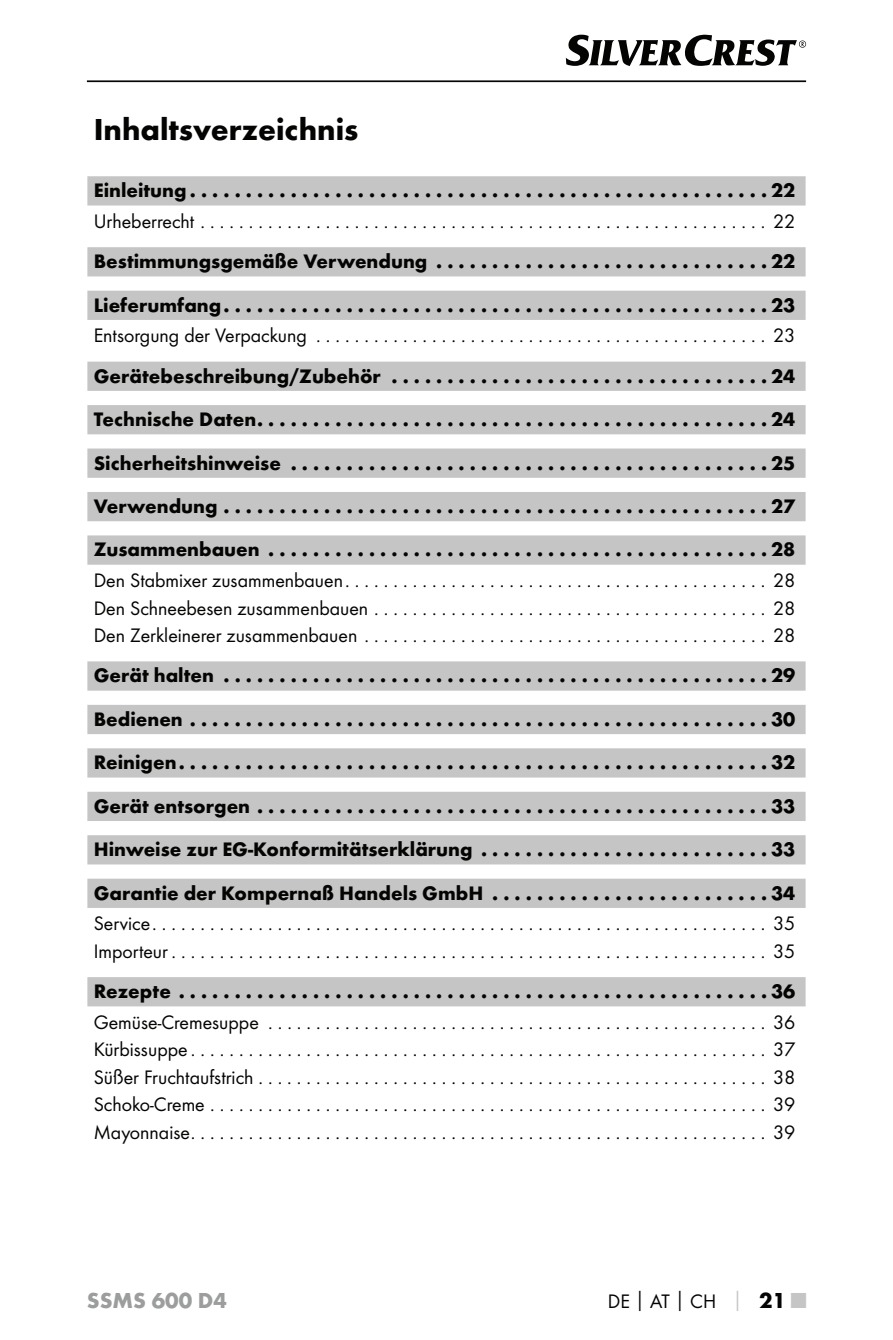
<style>
.page{position:relative;width:893px;height:1340px;background:#fff}
.page>*{position:absolute;margin:0;border:0;box-sizing:border-box;transform-origin:0 0}
.t1{font:700 31.5px "Futura";color:#040503}
.t2{font:700 22.5px "Futura";color:#9c9d9d}
.t3{font:700 20.25px/43.4px "Futura";color:#040503;text-align:justify}
.t4{font:20.25px/27.4px "Futura Boo";color:#040503;text-align:justify}
.s1{font-family:"Futura";font-weight:700}
.s2{font-family:"Futura";font-weight:700;color:#c5c5c5}
.s3{font-family:"Futura";font-weight:700;font-size:22.5px}
.s4{font-family:"Futura";font-weight:700;font-size:22.5px;color:#c5c5c5}
</style>
<div class="page">
<hr style="left:87px;top:80px;width:719px;height:2px;background:#040503">
<svg style="left:566px;top:35px;width:240px;height:31px"></svg>
<div style="left:87px;top:176px;width:719px;height:29px;background:#c5c5c5"></div>
<div style="left:87px;top:247px;width:719px;height:29px;background:#c5c5c5"></div>
<div style="left:87px;top:291px;width:719px;height:29px;background:#c5c5c5"></div>
<div style="left:87px;top:361px;width:719px;height:30px;background:#c5c5c5"></div>
<div style="left:87px;top:405px;width:719px;height:29px;background:#c5c5c5"></div>
<div style="left:87px;top:448px;width:719px;height:30px;background:#c5c5c5"></div>
<div style="left:87px;top:492px;width:719px;height:29px;background:#c5c5c5"></div>
<div style="left:87px;top:535px;width:719px;height:29px;background:#c5c5c5"></div>
<div style="left:87px;top:661px;width:719px;height:29px;background:#c5c5c5"></div>
<div style="left:87px;top:705px;width:719px;height:29px;background:#c5c5c5"></div>
<div style="left:87px;top:748px;width:719px;height:29px;background:#c5c5c5"></div>
<div style="left:87px;top:791px;width:719px;height:30px;background:#c5c5c5"></div>
<div style="left:87px;top:835px;width:719px;height:29px;background:#c5c5c5"></div>
<div style="left:87px;top:878px;width:719px;height:30px;background:#c5c5c5"></div>
<div style="left:87px;top:977px;width:719px;height:29px;background:#c5c5c5"></div>
<h1 class="t1" style="left:94px;top:117px;width:266px">Inhaltsverzeichnis</h1>
<p class="t3" style="left:94px;top:170px;width:703px">Einleitung ....................................................22</p>
<p class="t4" style="left:94px;top:208px;width:703px">Urheberrecht ........................................................... 22</p>
<p class="t3" style="left:94px;top:241px;width:703px">Bestimmungsgemäße Verwendung ..............................22<br>Lieferumfang .................................................23</p>
<p class="t4" style="left:94px;top:323px;width:703px">Entsorgung der Verpackung ............................................... 23</p>
<p class="t3" style="left:94px;top:356px;width:703px">Gerätebeschreibung/Zubehör ..................................24<br>Technische Daten ..............................................24<br>Sicherheitshinweise ...........................................25<br>Verwendung .................................................27<br>Zusammenbauen .............................................28</p>
<p class="t4" style="left:94px;top:567px;width:703px">Den Stabmixer zusammenbauen ............................................ 28<br>Den Schneebesen zusammenbauen ......................................... 28<br>Den Zerkleinerer zusammenbauen .......................................... 28</p>
<p class="t3" style="left:94px;top:655px;width:703px">Gerät halten .................................................29<br>Bedienen ....................................................30<br>Reinigen .....................................................32<br>Gerät entsorgen ..............................................33<br>Hinweise zur EG-Konformitätserklärung . . . . . . . . . . . . . . . . . . . . . . . . . . 33<br>Garantie der Kompernaß Handels GmbH . . . . . . . . . . . . . . . . . . . . . . . . . 34</p>
<p class="t4" style="left:94px;top:910px;width:703px">Service ................................................................ 35<br>Importeur .............................................................. 35</p>
<p class="t3" style="left:94px;top:971px;width:703px">Rezepte .....................................................36</p>
<p class="t4" style="left:94px;top:1009px;width:703px">Gemüse-Cremesuppe .................................................... 36<br>Kürbissuppe ............................................................ 37<br>Süßer Fruchtaufstrich ..................................................... 38<br>Schoko-Creme .......................................................... 39<br>Mayonnaise ............................................................ 39</p>
<p class="t2" style="left:87px;top:1291px;width:142px">SSMS 600 D4</p>
<p class="t4" style="left:608px;top:1288px;width:200px">DE<span class="s1">│</span>AT<span class="s1">│</span>CH <span class="s2">│</span> <span class="s3">21</span> <span class="s4">■</span></p>
</div>
